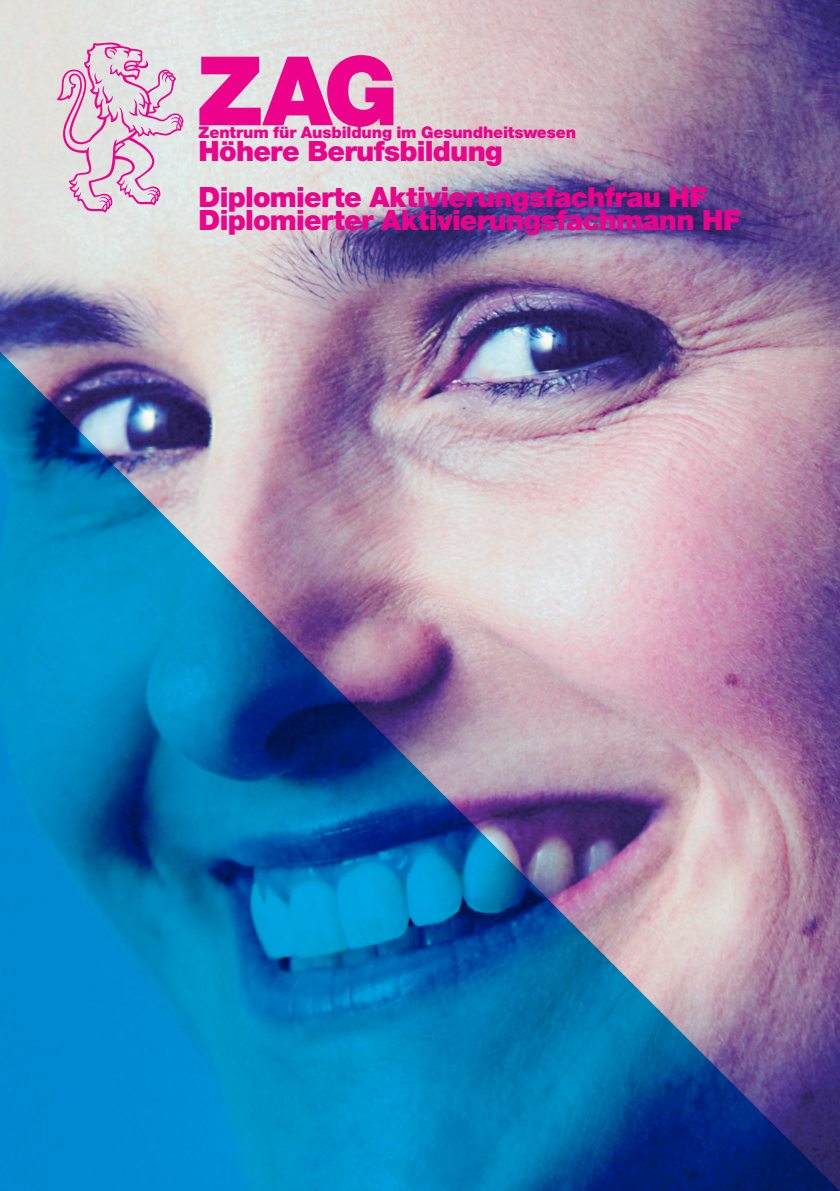
<style>
.page{position:relative;width:840px;height:1191px;background:#fff}
.page>*{position:absolute;margin:0;border:0;box-sizing:border-box;transform-origin:0 0}
.t1{font:900 96px "Helvetica Neue LT Std";color:#ed028c}
.t2{font:900 28px/45.6px "Helvetica Neue LT Std";letter-spacing:-.025em;color:#ed028c}
.t3{font:900 16px "Helvetica Neue LT Std";letter-spacing:-.01em;color:#ed028c}
</style>
<div class="page">
<img style="left:0;top:0;width:839px;height:334px">
<img style="left:0;top:334px;width:839px;height:857px">
<svg style="left:57px;top:41px;width:127px;height:172px;background:#e2c3d5"></svg>
<h1 class="t1" style="left:197px;top:34px;width:203px">ZAG</h1>
<p class="t3" style="left:198px;top:123px;width:379px">Zentrum für Ausbildung im Gesundheitswesen</p>
<p class="t2" style="left:198px;top:128px;width:509px">Höhere Berufsbildung<br>Diplomierte Aktivierungsfachfrau HF</p>
<p class="t2" style="left:198px;top:197px;width:543px">Diplomierter Aktivierungsfachmann HF</p>
</div>
